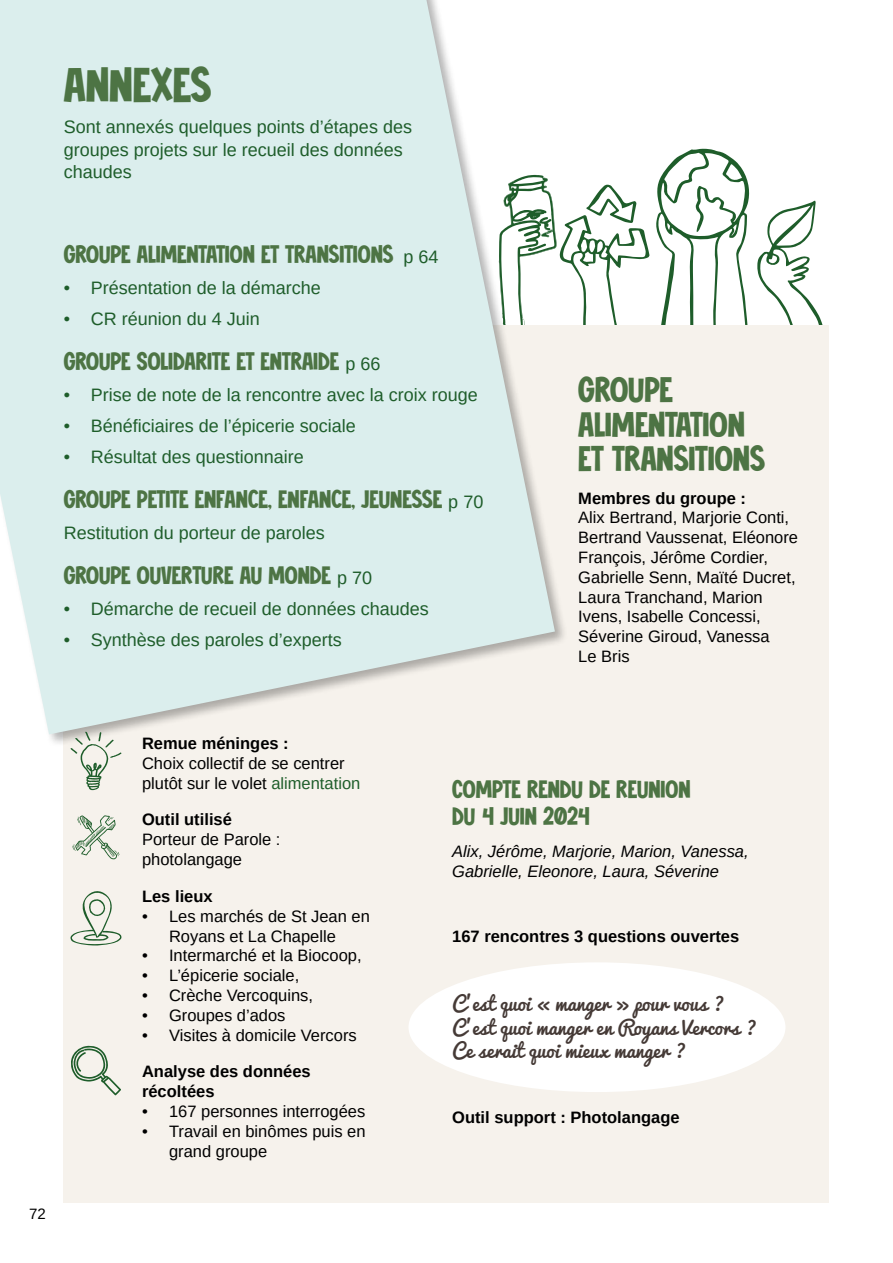
<style>
.page{position:relative;width:893px;height:1263px;background:#fff}
.page>*{position:absolute;margin:0;border:0;box-sizing:border-box;transform-origin:0 0}
.t1{font:49.5px "KABOOM Regular";color:#4d7444}
.t2{font:36px/34.5px "KABOOM Regular";color:#4d7444}
.t3{font:25.5px/27px "KABOOM Regular";color:#4d7444}
.t4{font:19.5px/23.4px "Pacifico";color:#453a36}
.t5{font:18px/22.5px "Arimo";color:#1e5d2a}
.t6{font:16.5px/19.8px "Arimo";color:#000}
.t7{font:700 16.5px/19.8px "Arimo";color:#000}
.t8{font:italic 16.5px/19.8px "Arimo";color:#000}
.t9{font:15px "Arimo";color:#000}
.s1{font-family:"Arimo";font-size:18px;color:#1e5d2a}
.s2{color:#1e5d2a}
</style>
<div class="page">
<svg style="left:656px;top:149px;width:93px;height:176px"></svg>
<svg style="left:757px;top:201px;width:66px;height:124px"></svg>
<svg style="left:568px;top:184px;width:82px;height:141px"></svg>
<div style="left:64px;top:325px;width:765px;height:877px;background:#f6f2ec"></div>
<div style="left:0;top:0;width:568px;height:748px;background:#000;opacity:.3"></div>
<svg style="left:0;top:0;width:555px;height:734px;background:#deedec"></svg>
<svg style="left:71px;top:1045px;width:50px;height:50px"></svg>
<svg style="left:70px;top:891px;width:52px;height:55px"></svg>
<svg style="left:71px;top:732px;width:50px;height:58px"></svg>
<svg style="left:73px;top:815px;width:46px;height:44px"></svg>
<div style="left:408px;top:962px;width:377px;height:130px;background:#fff;border-radius:50%"></div>
<h1 class="t1" style="left:64px;top:65px;width:149px">ANNEXES</h1>
<p class="t5" style="left:64px;top:116px;width:350px">Sont annexés quelques points d’étapes des groupes projets sur le recueil des données chaudes</p>
<h3 class="t3" style="left:64px;top:241px;width:376px">GROUPE ALIMENTATION ET TRANSITIONS <span class="s1">p 64</span></h3>
<p class="t5" style="left:64px;top:276px;width:259px">• Présentation de la démarche</p>
<p class="t5" style="left:64px;top:307px;width:198px">• CR réunion du 4 Juin</p>
<h3 class="t3" style="left:64px;top:348px;width:318px">GROUPE SOLIDARITÉ ET ENTRAIDE <span class="s1">p 66</span></h3>
<p class="t5" style="left:64px;top:383px;width:416px">• Prise de note de la rencontre avec la croix rouge</p>
<p class="t5" style="left:64px;top:414px;width:294px">• Bénéficiaires de l’épicerie sociale</p>
<p class="t5" style="left:64px;top:445px;width:242px">• Résultat des questionnaire</p>
<h3 class="t3" style="left:64px;top:486px;width:421px">GROUPE PETITE ENFANCE, ENFANCE, JEUNESSE <span class="s1">p 70</span></h3>
<p class="t5" style="left:64px;top:521px;width:263px">Restitution du porteur de paroles</p>
<h3 class="t3" style="left:64px;top:562px;width:310px">GROUPE OUVERTURE AU MONDE <span class="s1">p 70</span></h3>
<p class="t5" style="left:64px;top:597px;width:367px">• Démarche de recueil de données chaudes</p>
<p class="t5" style="left:64px;top:628px;width:280px">• Synthèse des paroles d’experts</p>
<h2 class="t2" style="left:578px;top:373px;width:188px">GROUPE<br>ALIMENTATION<br>ET TRANSITIONS</h2>
<p class="t7" style="left:578px;top:488px;width:169px">Membres du groupe :</p>
<p class="t6" style="left:578px;top:508px;width:221px">Alix Bertrand, Marjorie Conti,<br>Bertrand Vaussenat, Eléonore<br>François, Jérôme Cordier,<br>Gabrielle Senn, Maïté Ducret,<br>Laura Tranchand, Marion<br>Ivens, Isabelle Concessi,<br>Séverine Giroud, Vanessa<br>Le Bris</p>
<p class="t9" style="left:29px;top:1204px;width:18px">72</p>
<p class="t7" style="left:142px;top:734px;width:148px">Remue méninges :</p>
<p class="t6" style="left:142px;top:753px;width:220px">Choix collectif de se centrer plutôt sur le volet <span class="s2">alimentation</span></p>
<p class="t7" style="left:142px;top:810px;width:91px">Outil utilisé</p>
<p class="t6" style="left:142px;top:830px;width:140px">Porteur de Parole : photolangage</p>
<p class="t7" style="left:142px;top:886px;width:72px">Les lieux</p>
<p class="t6" style="left:142px;top:906px;width:229px;text-align:center">• Les marchés de St Jean en<br>Royans et La Chapelle</p>
<p class="t6" style="left:142px;top:946px;width:221px">• Intermarché et la Biocoop,</p>
<p class="t6" style="left:142px;top:966px;width:159px">• L’épicerie sociale,</p>
<p class="t6" style="left:142px;top:985px;width:172px">• Crèche Vercoquins,</p>
<p class="t6" style="left:142px;top:1005px;width:145px">• Groupes d’ados</p>
<p class="t6" style="left:142px;top:1025px;width:216px">• Visites à domicile Vercors</p>
<p class="t7" style="left:142px;top:1062px;width:170px">Analyse des données récoltées</p>
<p class="t6" style="left:142px;top:1101px;width:225px">• 167 personnes interrogées</p>
<p class="t6" style="left:169px;top:1121px;width:198px;text-indent:-27px">• Travail en binômes puis en grand groupe</p>
<h3 class="t3" style="left:452px;top:776px;width:240px">COMPTE RENDU DE RÉUNION<br>DU 4 JUIN 2024</h3>
<p class="t8" style="left:452px;top:842px;width:298px">Alix, Jérôme, Marjorie, Marion, Vanessa,<br>Gabrielle, Eleonore, Laura, Séverine</p>
<p class="t7" style="left:452px;top:927px;width:289px">167 rencontres 3 questions ouvertes</p>
<p class="t4" style="left:452px;top:993px;width:306px">C’est quoi « manger » pour vous ?<br>C’est quoi manger en Royans Vercors ?<br>Ce serait quoi mieux manger ?</p>
<p class="t7" style="left:452px;top:1108px;width:229px">Outil support : Photolangage</p>
</div>
